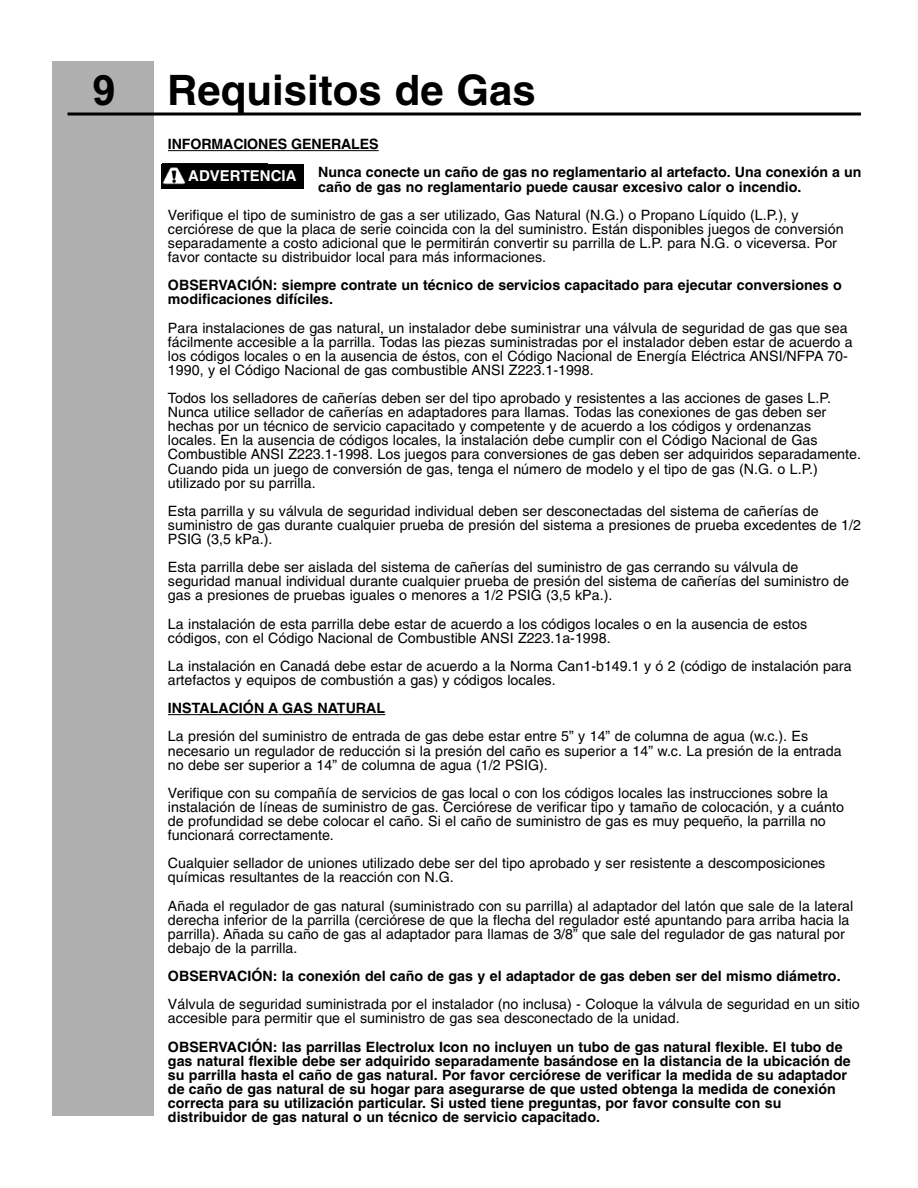
<style>
.page{position:relative;width:918px;height:1188px;background:#fff}
.page>*{position:absolute;margin:0;border:0;box-sizing:border-box;transform-origin:0 0}
.t1{font:700 42px "Helvetica";color:#000}
.t2{font:700 15px "Helvetica";color:#fff}
.t3{font:14.25px/14.1px "Helvetica";color:#000}
.t4{font:700 14.25px/14.1px "Helvetica";color:#000}
.s1{font-family:"Arial"}
</style>
<div class="page">
<hr style="left:168px;top:150px;width:211px;height:1px;background:#000">
<hr style="left:168px;top:714px;width:32px;height:1px;background:#000">
<hr style="left:199px;top:714px;width:70px;height:1px;background:#000">
<svg style="left:268px;top:714px;width:14px;height:1px"></svg>
<hr style="left:282px;top:714px;width:56px;height:1px;background:#000">
<hr style="left:337px;top:714px;width:48px;height:1px;background:#000">
<div style="left:162px;top:164px;width:142px;height:25px;background:#000"></div>
<img style="left:162px;top:164px;width:106px;height:24px">
<div style="left:187px;top:169px;width:115px;height:17px;background:#000"></div>
<div style="left:52px;top:62px;width:102px;height:1054px;background:#afafaf"></div>
<svg style="left:68px;top:112px;width:793px;height:4px;background:#3d3d3d"></svg>
<h1 class="t1" style="left:93px;top:74px;width:445px"><span class="s1">9</span> Requisitos de Gas</h1>
<p class="t4" style="left:318px;top:131px;width:545px;line-height:28.2px;text-indent:-150px">INFORMACIONES GENERALES<br>Nunca conecte un caño de gas no reglamentario al artefacto. Una conexión a un</p>
<p class="t4" style="left:318px;top:181px;width:485px">caño de gas no reglamentario puede causar excesivo calor o incendio.</p>
<p class="t3" style="left:168px;top:209px;width:677px">Verifique el tipo de suministro de gas a ser utilizado, Gas Natural (N.G.) o Propano Líquido (L.P.), y cerciórese de que la placa de serie coincida con la del suministro. Están disponibles juegos de conversión separadamente a costo adicional que le permitirán convertir su parrilla de L.P. para N.G. o viceversa. Por favor contacte su distribuidor local para más informaciones.</p>
<p class="t4" style="left:168px;top:279px;width:675px">OBSERVACIÓN: siempre contrate un técnico de servicios capacitado para ejecutar conversiones o modificaciones difíciles.</p>
<p class="t3" style="left:168px;top:322px;width:686px">Para instalaciones de gas natural, un instalador debe suministrar una válvula de seguridad de gas que sea fácilmente accesible a la parrilla. Todas las piezas suministradas por el instalador deben estar de acuerdo a los códigos locales o en la ausencia de éstos, con el Código Nacional de Energía Eléctrica ANSI/NFPA 70- 1990, y el Código Nacional de gas combustible ANSI Z223.1-1998.</p>
<p class="t3" style="left:168px;top:392px;width:695px">Todos los selladores de cañerías deben ser del tipo aprobado y resistentes a las acciones de gases L.P.<br>Nunca utilice sellador de cañerías en adaptadores para llamas. Todas las conexiones de gas deben ser hechas por un técnico de servicio capacitado y competente y de acuerdo a los códigos y ordenanzas locales. En la ausencia de códigos locales, la instalación debe cumplir con el Código Nacional de Gas Combustible ANSI Z223.1-1998. Los juegos para conversiones de gas deben ser adquiridos separadamente.<br>Cuando pida un juego de conversión de gas, tenga el número de modelo y el tipo de gas (N.G. o L.P.) utilizado por su parrilla.</p>
<p class="t3" style="left:168px;top:505px;width:695px">Esta parrilla y su válvula de seguridad individual deben ser desconectadas del sistema de cañerías de suministro de gas durante cualquier prueba de presión del sistema a presiones de prueba excedentes de 1/2<br>PSIG (3,5 kPa.).</p>
<p class="t3" style="left:168px;top:561px;width:683px">Esta parrilla debe ser aislada del sistema de cañerías del suministro de gas cerrando su válvula de seguridad manual individual durante cualquier prueba de presión del sistema de cañerías del suministro de gas a presiones de pruebas iguales o menores a 1/2 PSIG (3,5 kPa.).</p>
<p class="t3" style="left:168px;top:618px;width:641px">La instalación de esta parrilla debe estar de acuerdo a los códigos locales o en la ausencia de estos códigos, con el Código Nacional de Combustible ANSI Z223.1a-1998.</p>
<p class="t3" style="left:168px;top:660px;width:685px">La instalación en Canadá debe estar de acuerdo a la Norma Can1-b149.1 y ó 2 (código de instalación para artefactos y equipos de combustión a gas) y códigos locales.</p>
<p class="t4" style="left:168px;top:702px;width:219px">INSTALACIÓN A GAS NATURAL</p>
<p class="t3" style="left:168px;top:731px;width:675px">La presión del suministro de entrada de gas debe estar entre 5” y 14” de columna de agua (w.c.). Es necesario un regulador de reducción si la presión del caño es superior a 14” w.c. La presión de la entrada no debe ser superior a 14” de columna de agua (1/2 PSIG).</p>
<p class="t3" style="left:168px;top:787px;width:678px">Verifique con su compañía de servicios de gas local o con los códigos locales las instrucciones sobre la instalación de líneas de suministro de gas. Cerciórese de verificar tipo y tamaño de colocación, y a cuánto de profundidad se debe colocar el caño. Si el caño de suministro de gas es muy pequeño, la parrilla no funcionará correctamente.</p>
<p class="t3" style="left:168px;top:858px;width:659px">Cualquier sellador de uniones utilizado debe ser del tipo aprobado y ser resistente a descomposiciones químicas resultantes de la reacción con N.G.</p>
<p class="t3" style="left:168px;top:900px;width:687px">Añada el regulador de gas natural (suministrado con su parrilla) al adaptador del latón que sale de la lateral derecha inferior de la parrilla (cerciórese de que la flecha del regulador esté apuntando para arriba hacia la parrilla). Añada su caño de gas al adaptador para llamas de 3/8” que sale del regulador de gas natural por debajo de la parrilla.</p>
<p class="t4" style="left:168px;top:970px;width:674px">OBSERVACIÓN: la conexión del caño de gas y el adaptador de gas deben ser del mismo diámetro.</p>
<p class="t3" style="left:168px;top:999px;width:693px">Válvula de seguridad suministrada por el instalador (no inclusa) - Coloque la válvula de seguridad en un sitio accesible para permitir que el suministro de gas sea desconectado de la unidad.</p>
<p class="t4" style="left:168px;top:1041px;width:684px">OBSERVACIÓN: las parrillas Electrolux Icon no incluyen un tubo de gas natural flexible. El tubo de gas natural flexible debe ser adquirido separadamente basándose en la distancia de la ubicación de su parrilla hasta el caño de gas natural. Por favor cerciórese de verificar la medida de su adaptador de caño de gas natural de su hogar para asegurarse de que usted obtenga la medida de conexión correcta para su utilización particular. Si usted tiene preguntas, por favor consulte con su distribuidor de gas natural o un técnico de servicio capacitado.</p>
<p class="t2" style="left:188px;top:170px;width:110px">ADVERTENCIA</p>
</div>
